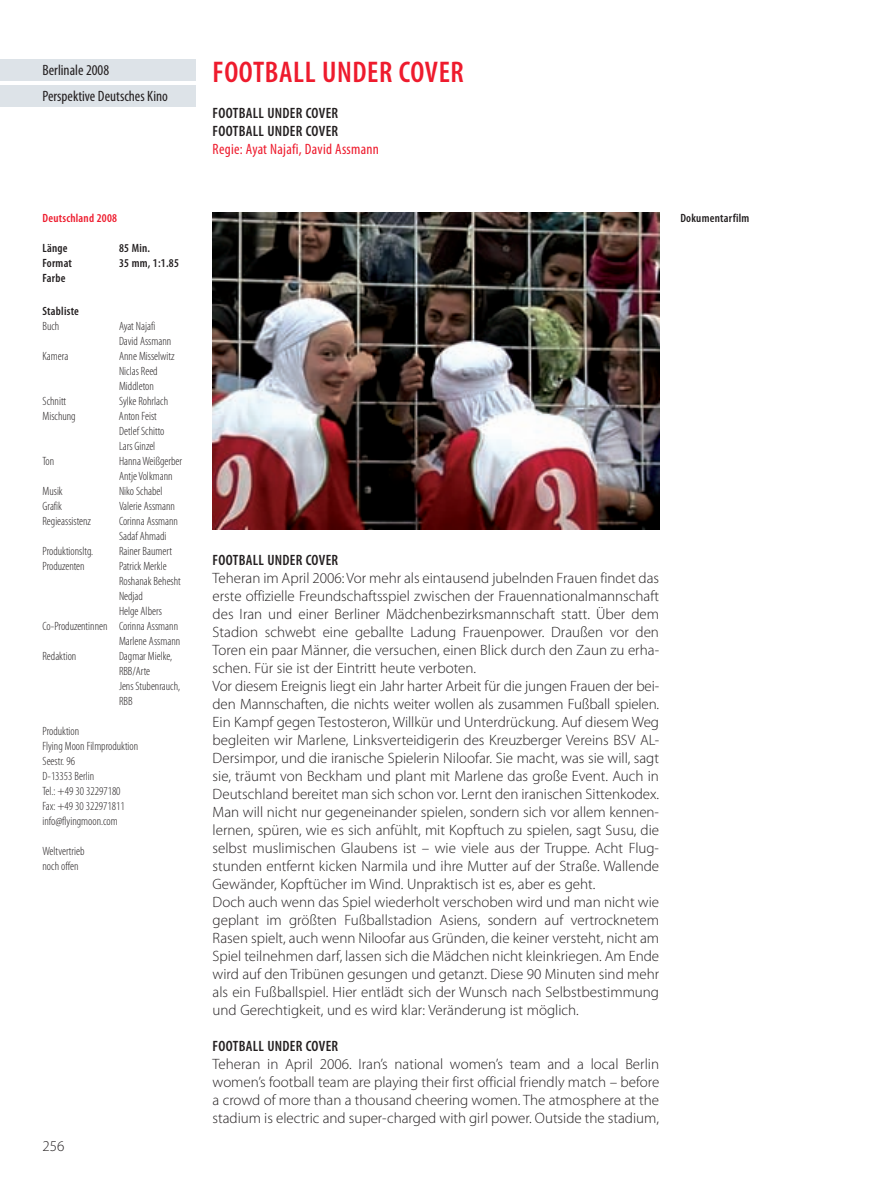
<style>
.page{position:relative;width:893px;height:1191px;background:#fff}
.page>*{position:absolute;margin:0;border:0;box-sizing:border-box;transform-origin:0 0}
.t1{font:600 condensed 30px "Myriad Pro";letter-spacing:.02em;color:#ee1b2d}
.t2{font:300 15px/18px "Myriad Pro";color:#231f20}
.t3{font:600 condensed 15px/18px "Myriad Pro";letter-spacing:.02em;color:#231f20}
.t4{font:condensed 15px/25.5px "Myriad Pro";color:#231f20}
.t5{font:condensed 15px "Myriad Pro";letter-spacing:.02em;color:#ee1b2d}
.t6{font:300 condensed 12px/15px "Myriad Pro";color:#231f20}
.t7{font:600 condensed 12px "Myriad Pro";letter-spacing:.02em;color:#231f20}
.t8{font:600 condensed 12px "Myriad Pro";letter-spacing:.02em;color:#ee1b2d}
</style>
<div class="page">
<img style="left:0;top:59px;width:660px;height:471px">
<p class="t4" style="left:43px;top:57px;width:127px">Berlinale 2008<br>Perspektive Deutsches Kino</p>
<p class="t8" style="left:43px;top:214px;width:76px">Deutschland 2008</p>
<p class="t7" style="left:43px;top:244px;width:27px">Länge</p>
<p class="t7" style="left:119px;top:244px;width:33px">85 Min.</p>
<p class="t7" style="left:43px;top:259px;width:31px">Format</p>
<p class="t7" style="left:119px;top:259px;width:61px">35 mm, 1:1.85</p>
<p class="t7" style="left:43px;top:274px;width:24px">Farbe</p>
<p class="t7" style="left:43px;top:307px;width:38px">Stabliste</p>
<p class="t6" style="left:43px;top:319px;width:18px">Buch</p>
<p class="t6" style="left:119px;top:319px;width:54px">Ayat Najafi<br>David Assmann</p>
<p class="t6" style="left:43px;top:349px;width:27px">Kamera</p>
<p class="t6" style="left:119px;top:349px;width:57px">Anne Misselwitz<br>Niclas Reed<br>Middleton</p>
<p class="t6" style="left:43px;top:394px;width:25px">Schnitt</p>
<p class="t6" style="left:119px;top:394px;width:51px">Sylke Rohrlach</p>
<p class="t6" style="left:43px;top:409px;width:35px">Mischung</p>
<p class="t6" style="left:119px;top:409px;width:47px">Anton Feist<br>Detlef Schitto<br>Lars Ginzel</p>
<p class="t6" style="left:43px;top:454px;width:13px">Ton</p>
<p class="t6" style="left:119px;top:454px;width:65px">Hanna Weißgerber<br>Antje Volkmann</p>
<p class="t6" style="left:43px;top:484px;width:22px">Musik</p>
<p class="t6" style="left:119px;top:484px;width:45px">Niko Schabel</p>
<p class="t6" style="left:43px;top:499px;width:21px">Grafik</p>
<p class="t6" style="left:119px;top:499px;width:58px">Valerie Assmann</p>
<p class="t6" style="left:43px;top:514px;width:50px">Regieassistenz</p>
<p class="t6" style="left:119px;top:514px;width:61px">Corinna Assmann<br>Sadaf Ahmadi</p>
<p class="t6" style="left:43px;top:544px;width:52px">Produktionsltg.</p>
<p class="t6" style="left:119px;top:544px;width:54px">Rainer Baumert</p>
<p class="t6" style="left:43px;top:559px;width:44px">Produzenten</p>
<p class="t6" style="left:119px;top:559px;width:49px">Patrick Merkle</p>
<p class="t6" style="left:119px;top:574px;width:63px">Roshanak Behesht</p>
<p class="t6" style="left:119px;top:589px;width:25px">Nedjad</p>
<p class="t6" style="left:119px;top:604px;width:44px">Helge Albers</p>
<p class="t6" style="left:43px;top:619px;width:137px">Co-Produzentinnen Corinna Assmann</p>
<p class="t6" style="left:119px;top:634px;width:63px">Marlene Assmann</p>
<p class="t6" style="left:43px;top:649px;width:35px">Redaktion</p>
<p class="t6" style="left:119px;top:649px;width:63px">Dagmar Mielke,<br>RBB/Arte<br>Jens Stubenrauch,<br>RBB</p>
<p class="t6" style="left:43px;top:724px;width:97px">Produktion<br>Flying Moon Filmproduktion<br>Seestr. 96<br>D-13353 Berlin<br>Tel.: +49 30 32297180<br>Fax: +49 30 322971811 info@flyingmoon.com</p>
<p class="t6" style="left:43px;top:844px;width:44px">Weltvertrieb noch offen</p>
<p class="t2" style="left:43px;top:1138px;width:23px">256</p>
<h1 class="t1" style="left:213px;top:62px;width:253px">FOOTBALL UNDER COVER</h1>
<p class="t3" style="left:213px;top:105px;width:127px">FOOTBALL UNDER COVER<br>FOOTBALL UNDER COVER</p>
<p class="t5" style="left:213px;top:140px;width:168px">Regie: Ayat Najafi, David Assmann</p>
<p class="t7" style="left:680px;top:214px;width:70px">Dokumentarfilm</p>
<p class="t3" style="left:213px;top:552px;width:127px">FOOTBALL UNDER COVER</p>
<p class="t2" style="left:213px;top:570px;width:448px">Teheran im April 2006: Vor mehr als eintausend jubelnden Frauen findet das erste offizielle Freundschaftsspiel zwischen der Frauennationalmannschaft des Iran und einer Berliner Mädchenbezirksmannschaft statt. Über dem Stadion schwebt eine geballte Ladung Frauenpower. Draußen vor den Toren ein paar Männer, die versuchen, einen Blick durch den Zaun zu erha&shy;schen. Für sie ist der Eintritt heute verboten.<br>Vor diesem Ereignis liegt ein Jahr harter Arbeit für die jungen Frauen der bei - den Mannschaften, die nichts weiter wollen als zusammen Fußball spielen.<br>Ein Kampf gegen Testosteron, Willkür und Unterdrückung. Auf diesem Weg begleiten wir Marlene, Linksverteidigerin des Kreuzberger Vereins BSV AL-Dersimpor, und die iranische Spielerin Niloofar. Sie macht, was sie will, sagt sie, träumt von Beckham und plant mit Marlene das große Event. Auch in Deutschland bereitet man sich schon vor. Lernt den iranischen Sitten kodex.<br>Man will nicht nur gegeneinander spielen, sondern sich vor allem kennen&shy;lernen, spüren, wie es sich anfühlt, mit Kopftuch zu spielen, sagt Susu, die selbst muslimischen Glaubens ist – wie viele aus der Truppe. Acht Flug - stunden entfernt kicken Narmila und ihre Mutter auf der Straße. Wallen de Gewänder, Kopftücher im Wind. Unpraktisch ist es, aber es geht.<br>Doch auch wenn das Spiel wiederholt verschoben wird und man nicht wie geplant im größten Fußballstadion Asiens, sondern auf vertrocknetem Rasen spielt, auch wenn Niloofar aus Gründen, die keiner versteht, nicht am Spiel teilnehmen darf, lassen sich die Mädchen nicht kleinkriegen. Am Ende wird auf den Tribünen gesungen und getanzt. Diese 90 Minuten sind mehr als ein Fußballspiel. Hier entlädt sich der Wunsch nach Selbst bestimmung und Gerechtigkeit, und es wird klar: Veränderung ist möglich.</p>
<p class="t3" style="left:213px;top:1038px;width:127px">FOOTBALL UNDER COVER</p>
<p class="t2" style="left:213px;top:1056px;width:448px;text-align:justify">Teheran in April 2006. Iran’s national women’s team and a local Berlin women’s football team are playing their first official friendly match – before a crowd of more than a thousand cheering women. The atmosphere at the stadium is electric and super-charged with girl power. Outside the stadium,</p>
</div>
